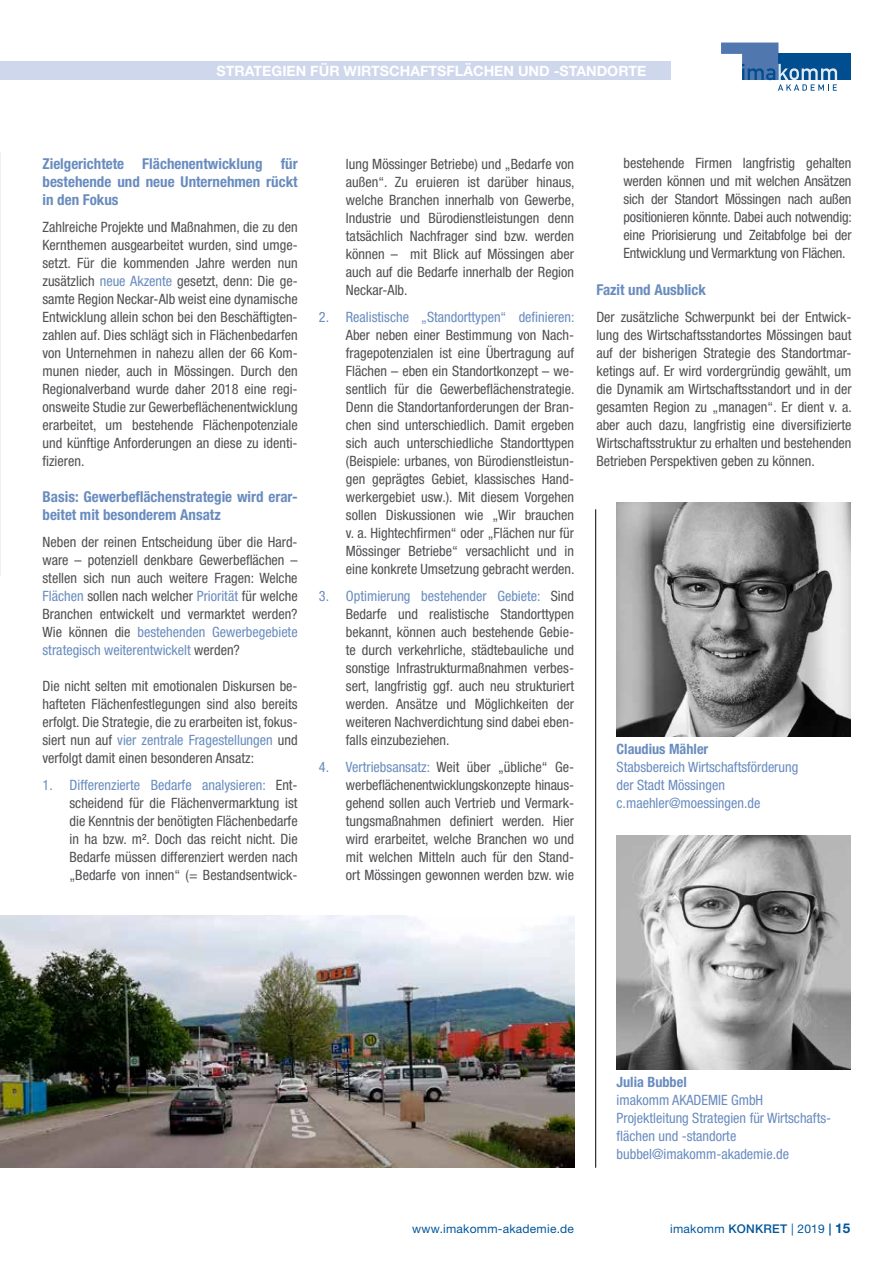
<style>
.page{position:relative;width:893px;height:1263px;background:#fff}
.page>*{position:absolute;margin:0;border:0;box-sizing:border-box;transform-origin:0 0}
.t1{font:700 condensed 15px/18px "Helvetica Neue LT Std";color:#698cbf;text-align:justify}
.t2{font:condensed 14.25px/18px "Helvetica Neue LT Std";color:#504f53;text-align:justify}
.t3{font:condensed 14.25px/18px "Helvetica Neue LT Std";color:#698cbf}
.t4{font:700 14.25px "Helvetica Neue LT Std";color:#fff}
.t5{font:700 condensed 14.25px "Helvetica Neue LT Std";color:#698cbf}
.t6{font:12px "Helvetica Neue LT Std";letter-spacing:.02em;color:#059}
.s1{color:#698cbf}
.s2{font-weight:500}
.s3{font-weight:700;font-size:13.5px}
</style>
<div class="page">
<div style="left:0;top:62px;width:671px;height:18px;background:#ced7eb"></div>
<div style="left:778px;top:54px;width:72px;height:26px;background:#004e90"></div>
<svg style="left:721px;top:43px;width:116px;height:48px"></svg>
<img style="left:0;top:916px;width:574px;height:252px">
<hr style="left:595px;top:509px;width:1px;height:659px;background:#000">
<img style="left:617px;top:503px;width:233px;height:234px">
<img style="left:617px;top:836px;width:233px;height:234px">
<p class="t4" style="left:217px;top:62px;width:431px">STRATEGIEN FÜR WIRTSCHAFTSFLÄCHEN UND -STANDORTE</p>
<p class="t1" style="left:43px;top:154px;width:257px">Zielgerichtete Flächenentwicklung für bestehende und neue Unternehmen rückt in den Fokus</p>
<p class="t2" style="left:43px;top:217px;width:257px">Zahlreiche Projekte und Maßnahmen, die zu den Kernthemen ausgearbeitet wurden, sind umge&shy;setzt. Für die kommenden Jahre werden nun zusätzlich <span class="s1">neue Akzente</span> gesetzt, denn: Die ge&shy;samte Region Neckar-Alb weist eine dynamische Entwicklung allein schon bei den Beschäftigten&shy;zahlen auf. Dies schlägt sich in Flächenbedarfen von Unternehmen in nahezu allen der 66 Kom&shy;munen nieder, auch in Mössingen. Durch den Regionalverband wurde daher 2018 eine regi&shy;onsweite Studie zur Gewerbeflächenentwicklung erarbeitet, um bestehende Flächenpotenziale und künftige Anforderungen an diese zu identi&shy;fizieren.</p>
<p class="t1" style="left:43px;top:487px;width:257px">Basis: Gewerbeflächenstrategie wird erar&shy;beitet mit besonderem Ansatz</p>
<p class="t2" style="left:43px;top:532px;width:257px">Neben der reinen Entscheidung über die Hard&shy;ware – potenziell denkbare Gewerbeflächen – stellen sich nun auch weitere Fragen: Welche <span class="s1">Flächen</span> sollen nach welcher <span class="s1">Priorität</span> für welche Branchen entwickelt und vermarktet werden?<br>Wie können die <span class="s1">bestehenden Gewerbegebiete strategisch weiterentwickelt</span> werden?</p>
<p class="t2" style="left:43px;top:676px;width:257px">Die nicht selten mit emotionalen Diskursen be&shy;hafteten Flächenfestlegungen sind also bereits erfolgt. Die Strategie, die zu erarbeiten ist, fokus&shy;siert nun auf <span class="s1">vier zentrale Fragestellungen</span> und verfolgt damit einen besonderen Ansatz:</p>
<p class="t2" style="left:70px;top:775px;width:230px;text-indent:-27px"><span class="s1">1. Differenzierte Bedarfe analysieren:</span> Ent&shy;scheidend für die Flächenvermarktung ist die Kenntnis der benötigten Flächenbedarfe in ha bzw. m². Doch das reicht nicht. Die Bedarfe müssen differenziert werden nach „Bedarfe von innen“ (= Bestandsentwick-</p>
<p class="t2" style="left:346px;top:154px;width:230px">lung Mössinger Betriebe) und „Bedarfe von außen“. Zu eruieren ist darüber hinaus, welche Branchen innerhalb von Gewerbe, Industrie und Bürodienstleistungen denn tatsächlich Nachfrager sind bzw. werden können – mit Blick auf Mössingen aber auch auf die Bedarfe innerhalb der Region Neckar-Alb.</p>
<p class="t3" style="left:319px;top:307px;width:257px">2. Realistische „Standorttypen“ definieren:</p>
<p class="t2" style="left:346px;top:325px;width:230px">Aber neben einer Bestimmung von Nach&shy;fragepotenzialen ist eine Übertragung auf Flächen – eben ein Standortkonzept – we&shy;sentlich für die Gewerbeflächenstrategie.<br>Denn die Standortanforderungen der Bran&shy;chen sind unterschiedlich. Damit ergeben sich auch unterschiedliche Standorttypen (Beispiele: urbanes, von Bürodienstleistun&shy;gen geprägtes Gebiet, klassisches Hand&shy;werkergebiet usw.). Mit diesem Vorgehen sollen Diskussionen wie „Wir brauchen v. a. Hightechfirmen“ oder „Flächen nur für Mössinger Betriebe“ versachlicht und in eine konkrete Umsetzung gebracht werden.</p>
<p class="t2" style="left:346px;top:586px;width:230px;text-indent:-27px"><span class="s1">3. Optimierung bestehender Gebiete:</span> Sind Bedarfe und realistische Standorttypen bekannt, können auch bestehende Gebie&shy;te durch verkehrliche, städtebauliche und sonstige Infrastrukturmaßnahmen verbes&shy;sert, langfristig ggf. auch neu strukturiert werden. Ansätze und Möglichkeiten der weiteren Nachverdichtung sind dabei eben&shy;falls einzubeziehen.</p>
<p class="t2" style="left:346px;top:757px;width:230px;text-indent:-27px"><span class="s1">4. Vertriebsansatz:</span> Weit über „übliche“ Ge&shy;werbeflächenentwicklungskonzepte hinaus&shy;gehend sollen auch Vertrieb und Vermark&shy;tungsmaßnahmen definiert werden. Hier wird erarbeitet, welche Branchen wo und mit welchen Mitteln auch für den Stand&shy;ort Mössingen gewonnen werden bzw. wie</p>
<p class="t2" style="left:623px;top:154px;width:230px">bestehende Firmen langfristig gehalten werden können und mit welchen Ansätzen sich der Standort Mössingen nach außen positionieren könnte. Dabei auch notwendig: eine Priorisierung und Zeitabfolge bei der Entwicklung und Vermarktung von Flächen.</p>
<p class="t1" style="left:596px;top:280px;width:111px">Fazit und Ausblick</p>
<p class="t2" style="left:596px;top:307px;width:257px">Der zusätzliche Schwerpunkt bei der Entwick&shy;lung des Wirtschaftsstandortes Mössingen baut auf der bisherigen Strategie des Standortmar&shy;ketings auf. Er wird vordergründig gewählt, um die Dynamik am Wirtschaftsstandort und in der gesamten Region zu „managen“. Er dient v. a. aber auch dazu, langfristig eine diversifizierte Wirtschaftsstruktur zu erhalten und bestehenden Betrieben Perspektiven geben zu können.</p>
<p class="t5" style="left:617px;top:740px;width:93px">Claudius Mähler</p>
<p class="t3" style="left:617px;top:757px;width:183px">Stabsbereich Wirtschaftsförderung der Stadt Mössingen c.maehler@moessingen.de</p>
<p class="t5" style="left:617px;top:1073px;width:72px">Julia Bubbel</p>
<p class="t3" style="left:617px;top:1090px;width:216px">imakomm AKADEMIE GmbH<br>Projektleitung Strategien für Wirtschafts&shy;flächen und -standorte bubbel@imakomm-akademie.de</p>
<p class="t6" style="left:412px;top:1222px;width:163px">www.imakomm-akademie.de</p>
<p class="t6" style="left:670px;top:1222px;width:182px">imakomm <span class="s2">KONKRET</span> | 2019 <span class="s2">|</span> <span class="s3">15</span></p>
</div>
